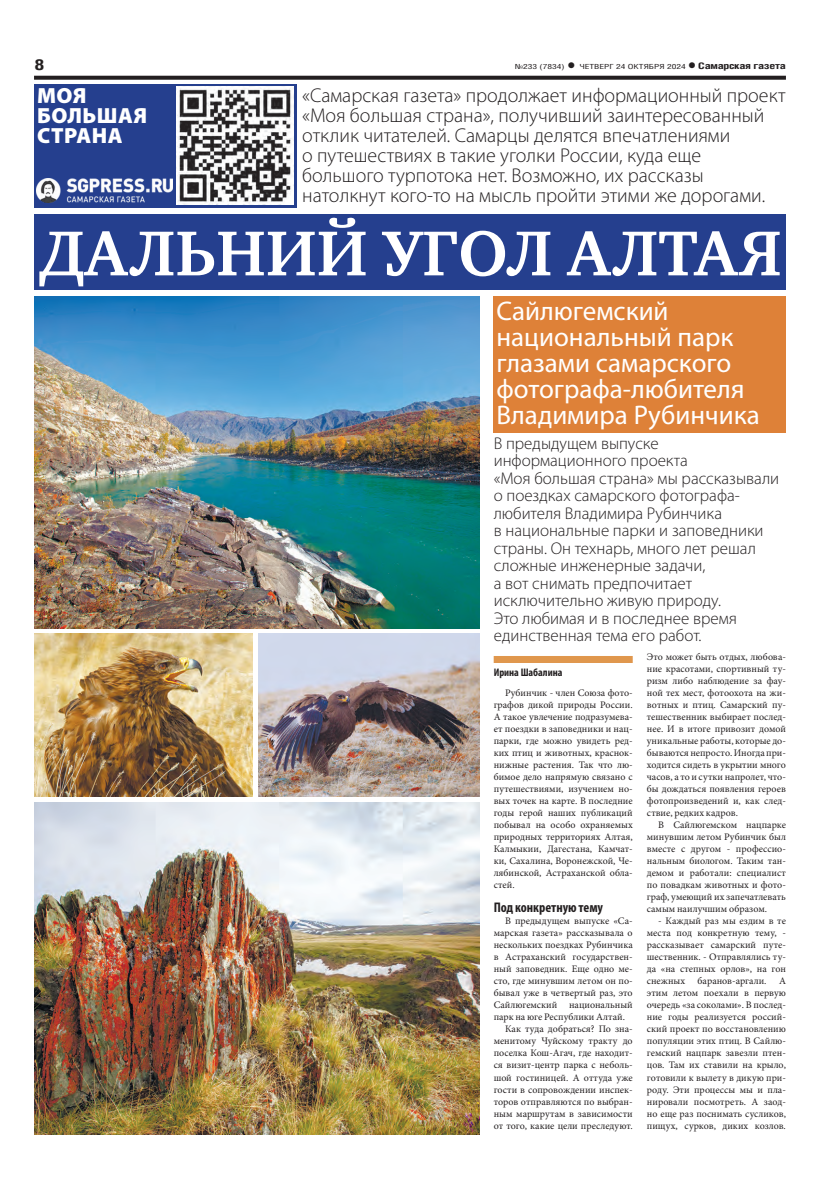
<style>
.page{position:relative;width:820px;height:1191px;background:#fff}
.page>*{position:absolute;margin:0;border:0;box-sizing:border-box;transform-origin:0 0}
.ЗАГОЛОВОК{font:700 65px "Charter C";color:#fff}
.ПОДЗАГОЛОВОК{font:27px/26px "Myriad Pro";color:#fff}
.КОЛОНТИТУЛ{font:900 22px/20px "Myriad Pro";letter-spacing:.02em;color:#fff}
.ПОДЗАГОЛОВОК-2{font:300 20px/20px "Myriad Pro";color:#231f20}
.ПОДЗАГОЛОВОК-3{font:300 17px/17.5px "Myriad Pro";color:#231f20}
.t1{font:700 15px "Helios Cond";color:#231f20;scale:1.4 1}
.ЗАГ_в_ТЕКСТЕ{font:700 condensed 14px "Myriad Pro";color:#231f20}
.АВТОР_цвет{font:700 condensed 11px "Myriad Pro";color:#231f20}
.ОСНОВНОЙ{font:10px/12px "Minion Pro";color:#231f20;text-align:justify}
.t2{font:700 9px "Helios Cond";letter-spacing:-.02em;color:#231f20;scale:1.4 1}
.t3{font:7px "Helios Cond";color:#231f20;scale:1.4 1}
.s1{font-weight:700;font-size:16px}
.s2{font-size:16px}
</style>
<div class="page">
<svg style="left:34px;top:76px;width:751px;height:4px;fill:#231f20"></svg>
<div style="left:34px;top:84px;width:262px;height:124px;background:#253f8e"></div>
<img style="left:176px;top:87px;width:117px;height:117px">
<img style="left:37px;top:179px;width:136px;height:24px">
<div style="left:34px;top:214px;width:751px;height:76px;background:#253f8e"></div>
<div style="left:493px;top:297px;width:292px;height:136px;background:#de8138"></div>
<div style="left:493px;top:656px;width:139px;height:7px;background:#e0974d"></div>
<img style="left:258px;top:633px;width:221px;height:164px">
<img style="left:34px;top:802px;width:445px;height:332px">
<img style="left:34px;top:296px;width:445px;height:332px">
<img style="left:34px;top:633px;width:218px;height:164px">
<p class="t1" style="left:34px;top:55px;width:9px">8</p>
<p class="t3" style="left:514px;top:63px;width:124px">№233 (7834) <span class="s1">•</span> ЧЕТВЕРГ 24 ОКТЯБРЯ 2024</p>
<p class="t2" style="left:687px;top:61px;width:72px"><span class="s2">•</span> Самарская газета</p>
<p class="КОЛОНТИТУЛ" style="left:37px;top:86px;width:111px">МОЯ<br>БОЛЬШАЯ<br>СТРАНА</p>
<p class="ПОДЗАГОЛОВОК-2" style="left:302px;top:85px;width:485px">«Самарская газета» продолжает информационный проект «Моя большая страна», получивший заинтересованный отклик читателей. Самарцы делятся впечатлениями<br>о путешествиях в такие уголки России, куда еще большого турпотока нет. Возможно, их рассказы натолкнут кого-то на мысль пройти этими же дорогами.</p>
<p class="ЗАГОЛОВОК" style="left:40px;top:218px;width:743px">ДАЛЬНИЙ УГОЛ АЛТАЯ</p>
<p class="ПОДЗАГОЛОВОК" style="left:496px;top:297px;width:265px">Сайлюгемский национальный парк глазами самарского фотографа-любителя<br>Владимира Рубинчика</p>
<p class="ПОДЗАГОЛОВОК-3" style="left:493px;top:434px;width:287px">В предыдущем выпуске информационного проекта<br>«Моя большая страна» мы рассказывали о поездках самарского фотографа&shy;любителя Владимира Рубинчика<br>в национальные парки и заповедники страны. Он технарь, много лет решал сложные инженерные задачи,<br>а вот снимать предпочитает исключительно живую природу.<br>Это любимая и в последнее время единственная тема его работ.</p>
<p class="АВТОР_цвет" style="left:493px;top:666px;width:70px">Ирина Шабалина</p>
<p class="ОСНОВНОЙ" style="left:493px;top:687px;width:140px;text-indent:11px">Рубинчик - член Союза фото&shy;графов дикой природы России.<br>А такое увлечение подразумева&shy;ет поездки в заповедники и нац&shy;парки, где можно увидеть ред&shy;ких птиц и животных, краснок&shy;нижные растения. Так что лю&shy;бимое дело напрямую связано с путешествиями, изучением но&shy;вых точек на карте. В последние годы герой наших публикаций побывал на особо охраняемых природных территориях Алтая, Калмыкии, Дагестана, Камчат&shy;ки, Сахалина, Воронежской, Че&shy;лябинской, Астраханской обла&shy;стей.</p>
<p class="ЗАГ_в_ТЕКСТЕ" style="left:493px;top:899px;width:111px">Под конкретную тему</p>
<p class="ОСНОВНОЙ" style="left:493px;top:915px;width:140px;text-indent:11px">В предыдущем выпуске «Са&shy;марская газета» рассказывала о нескольких поездках Рубинчика в Астраханский государствен&shy;ный заповедник. Еще одно ме&shy;сто, где минувшим летом он по&shy;бывал уже в четвертый раз, это Сайлюгемский национальный парк на юге Республики Алтай.</p>
<p class="ОСНОВНОЙ" style="left:493px;top:1023px;width:140px;text-indent:11px">Как туда добраться? По зна&shy;менитому Чуйскому тракту до поселка Кош-Агач, где находит&shy;ся визит-центр парка с неболь&shy;шой гостиницей. А оттуда уже гости в сопровождении инспек&shy;торов отправляются по выбран&shy;ным маршрутам в зависимости от того, какие цели преследуют.</p>
<p class="ОСНОВНОЙ" style="left:646px;top:651px;width:140px">Это может быть отдых, любова&shy;ние красотами, спортивный ту&shy;ризм либо наблюдение за фау&shy;ной тех мест, фотоохота на жи&shy;вотных и птиц. Самарский пу&shy;тешественник выбирает послед&shy;нее. И в итоге привозит домой уникальные работы, которые до&shy;бываются непросто. Иногда при&shy;ходится сидеть в укрытии много часов, а то и сутки напролет, что&shy;бы дождаться появления героев фотопроизведений и, как след&shy;ствие, редких кадров.</p>
<p class="ОСНОВНОЙ" style="left:646px;top:819px;width:140px;text-indent:11px">В Сайлюгемском нацпарке минувшим летом Рубинчик был вместе с другом - профессио&shy;нальным биологом. Таким тан&shy;демом и работали: специалист по повадкам животных и фото&shy;граф, умеющий их запечатлевать самым наилучшим образом.</p>
<p class="ОСНОВНОЙ" style="left:646px;top:915px;width:140px;text-indent:11px">- Каждый раз мы ездим в те места под конкретную тему, - рассказывает самарский путе&shy;шественник. - Отправлялись ту&shy;да «на степных орлов», на гон снежных баранов-аргали. А этим летом поехали в первую очередь «за соколами». В послед&shy;ние годы реализуется россий&shy;ский проект по восстановлению популяции этих птиц. В Сайлю&shy;гемский нацпарк завезли птен&shy;цов. Там их ставили на крыло, готовили к вылету в дикую при&shy;роду. Эти процессы мы и пла&shy;нировали посмотреть. А заод&shy;но еще раз поснимать сусликов, пищух, сурков, диких козлов.</p>
</div>
